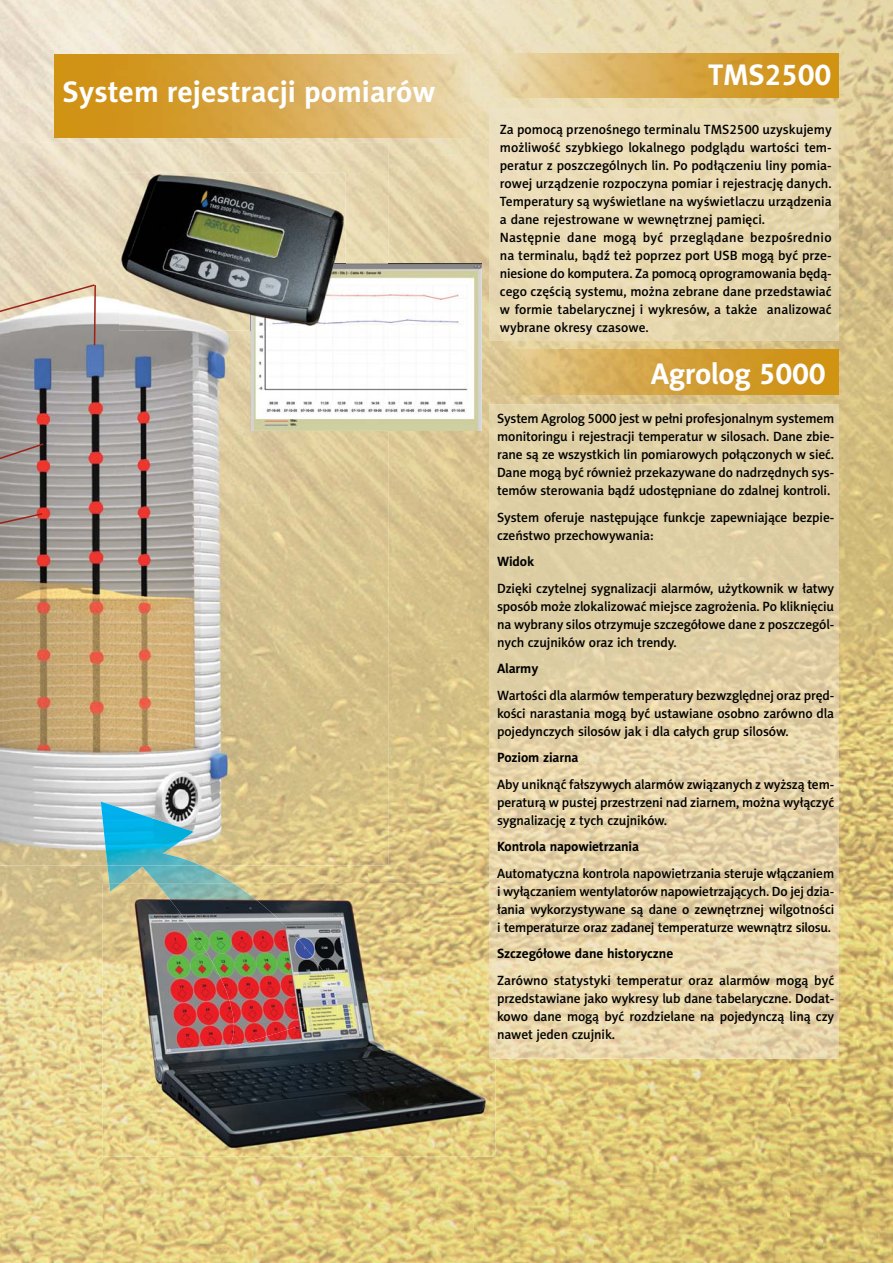
<style>
.page{position:relative;width:893px;height:1263px;background:#fff}
.page>*{position:absolute;margin:0;border:0;box-sizing:border-box;transform-origin:0 0}
.t1{font:700 30px "Naomi Sans EFN";color:#fff}
.t2{font:13.5px/18px "Naomi Sans EFN Medium";color:#000;text-align:justify}
.t3{font:700 13.5px "Naomi Sans EFN";letter-spacing:-.01em;color:#000}
</style>
<div class="page">
<img style="left:0;top:0;width:893px;height:156px">
<img style="left:389px;top:156px;width:100px;height:158px">
<img style="left:789px;top:156px;width:104px;height:1107px">
<img style="left:481px;top:314px;width:308px;height:106px">
<img style="left:367px;top:420px;width:122px;height:464px">
<img style="left:0;top:866px;width:103px;height:397px">
<img style="left:103px;top:866px;width:264px;height:18px">
<img style="left:473px;top:1059px;width:316px;height:204px">
<img style="left:103px;top:1157px;width:370px;height:106px">
<img style="left:489px;top:405px;width:350px;height:654px">
<img style="left:489px;top:108px;width:350px;height:233px">
<img style="left:54px;top:54px;width:415px;height:83px">
<img style="left:499px;top:54px;width:340px;height:44px">
<img style="left:499px;top:350px;width:340px;height:44px">
<img style="left:0;top:143px;width:144px;height:723px">
<img style="left:144px;top:143px;width:245px;height:51px">
<img style="left:346px;top:194px;width:43px;height:70px">
<img style="left:144px;top:330px;width:147px;height:536px">
<img style="left:291px;top:431px;width:98px;height:435px">
<img style="left:0;top:143px;width:10px;height:721px">
<svg style="left:0;top:284px;width:96px;height:149px;background:#aaa4a2"></svg>
<svg style="left:0;top:443px;width:44px;height:135px;background:#968985"></svg>
<img style="left:251px;top:264px;width:230px;height:167px">
<img style="left:119px;top:172px;width:227px;height:158px">
<img style="left:251px;top:264px;width:95px;height:66px">
<img style="left:107px;top:866px;width:127px;height:18px">
<img style="left:101px;top:801px;width:100px;height:65px">
<img style="left:103px;top:884px;width:392px;height:273px">
<img style="left:489px;top:884px;width:6px;height:175px">
<img style="left:109px;top:884px;width:238px;height:163px">
<h1 class="t1" style="left:63px;top:80px;width:374px">System rejestracji pomiarów</h1>
<h1 class="t1" style="left:708px;top:63px;width:125px">TMS2500</h1>
<p class="t2" style="left:500px;top:122px;width:333px;text-align:left">Za pomocą przenośnego terminalu TMS2500 uzyskujemy możliwość szybkiego lokalnego podglądu wartości tem&shy;peratur z poszczególnych lin. Po podłączeniu liny pomia&shy;rowej urządzenie rozpoczyna pomiar i rejestrację danych.<br>Temperatury są wyświetlane na wyświetlaczu urządzenia a dane rejestrowane w wewnętrznej pamięci.<br>Następnie dane mogą być przeglądane bezpośrednio na terminalu, bądź też poprzez port USB mogą być prze&shy;niesione do komputera. Za pomocą oprogramowania będą&shy;cego częścią systemu, można zebrane dane przedstawiać w formie tabelarycznej i wykresów, a także analizować wybrane okresy czasowe.</p>
<h1 class="t1" style="left:651px;top:362px;width:177px">Agrolog 5000</h1>
<p class="t2" style="left:497px;top:411px;width:339px">System Agrolog 5000 jest w pełni profesjonalnym systemem monitoringu i rejestracji temperatur w silosach. Dane zbie&shy;rane są ze wszystkich lin pomiarowych połączonych w sieć.<br>Dane mogą być również przekazywane do nadrzędnych sys&shy;temów sterowania bądź udostępniane do zdalnej kontroli.</p>
<p class="t2" style="left:497px;top:509px;width:339px">System oferuje następujące funkcje zapewniające bezpie&shy;czeństwo przechowywania:</p>
<p class="t3" style="left:497px;top:556px;width:39px">Widok</p>
<p class="t2" style="left:497px;top:580px;width:339px">Dzięki czytelnej sygnalizacji alarmów, użytkownik w łatwy sposób może zlokalizować miejsce zagrożenia. Po kliknięciu na wybrany silos otrzymuje szczegółowe dane z poszczegól&shy;nych czujników oraz ich trendy.</p>
<p class="t3" style="left:497px;top:663px;width:43px">Alarmy</p>
<p class="t2" style="left:497px;top:687px;width:339px">Wartości dla alarmów temperatury bezwzględnej oraz pręd&shy;kości narastania mogą być ustawiane osobno zarówno dla pojedynczych silosów jak i dla całych grup silosów.</p>
<p class="t3" style="left:497px;top:752px;width:83px">Poziom ziarna</p>
<p class="t2" style="left:497px;top:776px;width:339px">Aby uniknąć fałszywych alarmów związanych z wyższą tem&shy;peraturą w pustej przestrzeni nad ziarnem, można wyłączyć sygnalizację z tych czujników.</p>
<p class="t3" style="left:497px;top:841px;width:144px">Kontrola napowietrzania</p>
<p class="t2" style="left:497px;top:865px;width:339px">Automatyczna kontrola napowietrzania steruje włączaniem i wyłączaniem wentylatorów napowietrzających. Do jej dzia&shy;łania wykorzystywane są dane o zewnętrznej wilgotności i temperaturze oraz zadanej temperaturze wewnątrz silosu.</p>
<p class="t3" style="left:497px;top:948px;width:178px">Szczegółowe dane historyczne</p>
<p class="t2" style="left:497px;top:972px;width:339px">Zarówno statystyki temperatur oraz alarmów mogą być przedstawiane jako wykresy lub dane tabelaryczne. Dodat&shy;kowo dane mogą być rozdzielane na pojedynczą liną czy nawet jeden czujnik.</p>
</div>
